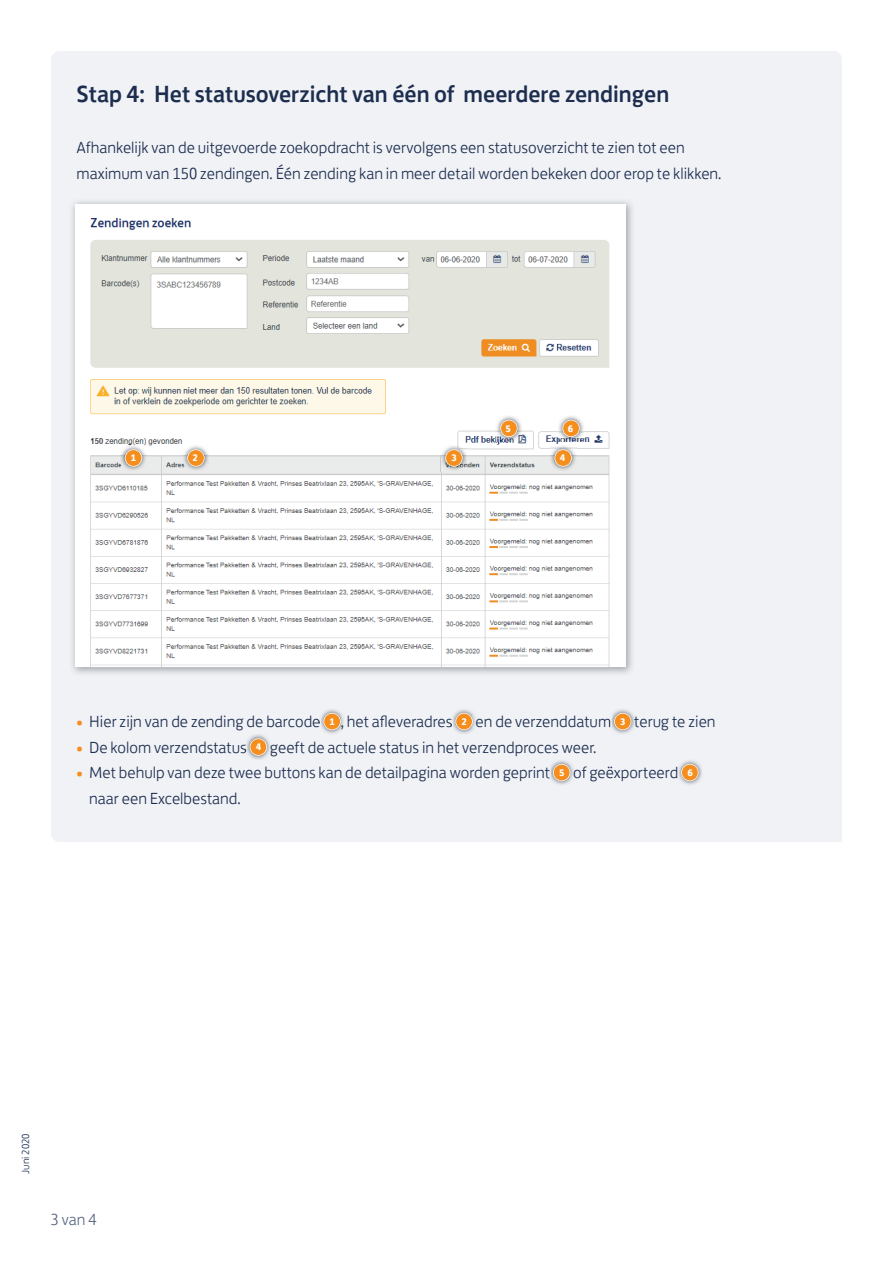
<style>
.page{position:relative;width:893px;height:1263px;background:#fff}
.page>*{position:absolute;margin:0;border:0;box-sizing:border-box;transform-origin:0 0}
.t1{font:500 24px "Post NL";color:#1c2d4e}
.t2{font:300 16.5px/25.5px "Post NL";color:#1c2d4e}
.t3{font:300 16.5px "Post NL";color:#586783}
.t4{font:300 10.5px "Post NL";color:#1c2d4e}
.t5{font:700 9.75px "Post NL";color:#fff}
.s1{font-weight:700;color:#f68e1e}
.s2{font-weight:700;font-size:9.75px;color:#fff}
</style>
<div class="page">
<div style="left:51px;top:51px;width:791px;height:791px;background:#f0f2f6"></div>
<img style="left:319px;top:708px;width:26px;height:27px">
<img style="left:341px;top:716px;width:4px;height:14px">
<svg style="left:319px;top:713px;width:22px;height:17px"></svg>
<img style="left:451px;top:708px;width:26px;height:27px">
<svg style="left:451px;top:713px;width:26px;height:17px"></svg>
<img style="left:610px;top:708px;width:26px;height:27px">
<svg style="left:610px;top:713px;width:21px;height:17px"></svg>
<img style="left:245px;top:734px;width:26px;height:26px">
<svg style="left:245px;top:738px;width:22px;height:18px"></svg>
<img style="left:549px;top:759px;width:25px;height:27px">
<img style="left:570px;top:767px;width:4px;height:15px">
<svg style="left:549px;top:764px;width:21px;height:18px"></svg>
<img style="left:677px;top:759px;width:26px;height:27px">
<svg style="left:677px;top:764px;width:22px;height:18px"></svg>
<img style="left:69px;top:198px;width:565px;height:478px">
<div style="left:75px;top:204px;width:551px;height:463px;background:#fff"></div>
<img style="left:90px;top:218px;width:520px;height:449px">
<img style="left:120px;top:445px;width:26px;height:26px">
<svg style="left:125px;top:449px;width:17px;height:18px"></svg>
<img style="left:183px;top:445px;width:26px;height:26px">
<svg style="left:187px;top:449px;width:18px;height:18px"></svg>
<img style="left:441px;top:445px;width:26px;height:26px">
<svg style="left:445px;top:449px;width:18px;height:18px"></svg>
<img style="left:550px;top:445px;width:26px;height:26px">
<svg style="left:554px;top:449px;width:18px;height:18px"></svg>
<img style="left:496px;top:415px;width:26px;height:27px">
<svg style="left:500px;top:420px;width:18px;height:17px"></svg>
<img style="left:558px;top:415px;width:26px;height:27px">
<svg style="left:562px;top:420px;width:18px;height:17px"></svg>
<h1 class="t1" style="left:77px;top:74px;width:594px">Stap 4: Het statusoverzicht van één of meerdere zendingen</h1>
<p class="t2" style="left:77px;top:133px;width:646px">Afhankelijk van de uitgevoerde zoekopdracht is vervolgens een statusoverzicht te zien tot een maximum van 150 zendingen. Één zending kan in meer detail worden bekeken door erop te klikken.</p>
<p class="t5" style="left:505px;top:420px;width:7px">5</p>
<p class="t5" style="left:568px;top:420px;width:7px">6</p>
<p class="t5" style="left:131px;top:450px;width:7px">1</p>
<p class="t5" style="left:193px;top:450px;width:7px">2</p>
<p class="t5" style="left:451px;top:450px;width:7px">3</p>
<p class="t5" style="left:560px;top:450px;width:7px">4</p>
<p class="t2" style="left:77px;top:707px;width:641px"><span class="s1">•</span> Hier zijn van de zending de barcode <span class="s2">1</span> , het afleveradres <span class="s2">2</span> en de verzenddatum <span class="s2">3</span> terug te zien</p>
<p class="t2" style="left:77px;top:733px;width:521px"><span class="s1">•</span> De kolom verzendstatus <span class="s2">4</span> geeft de actuele status in het verzendproces weer.</p>
<p class="t2" style="left:89px;top:758px;width:605px;text-indent:-13px"><span class="s1">•</span> Met behulp van deze twee buttons kan de detailpagina worden geprint <span class="s2">5</span> of geëxporteerd <span class="s2">6 </span>naar een Excelbestand.</p>
<p class="t4" style="left:17px;top:1174px;width:42px;rotate:-90deg">Juni 2020</p>
<p class="t3" style="left:51px;top:1206px;width:48px">3 van 4</p>
</div>
